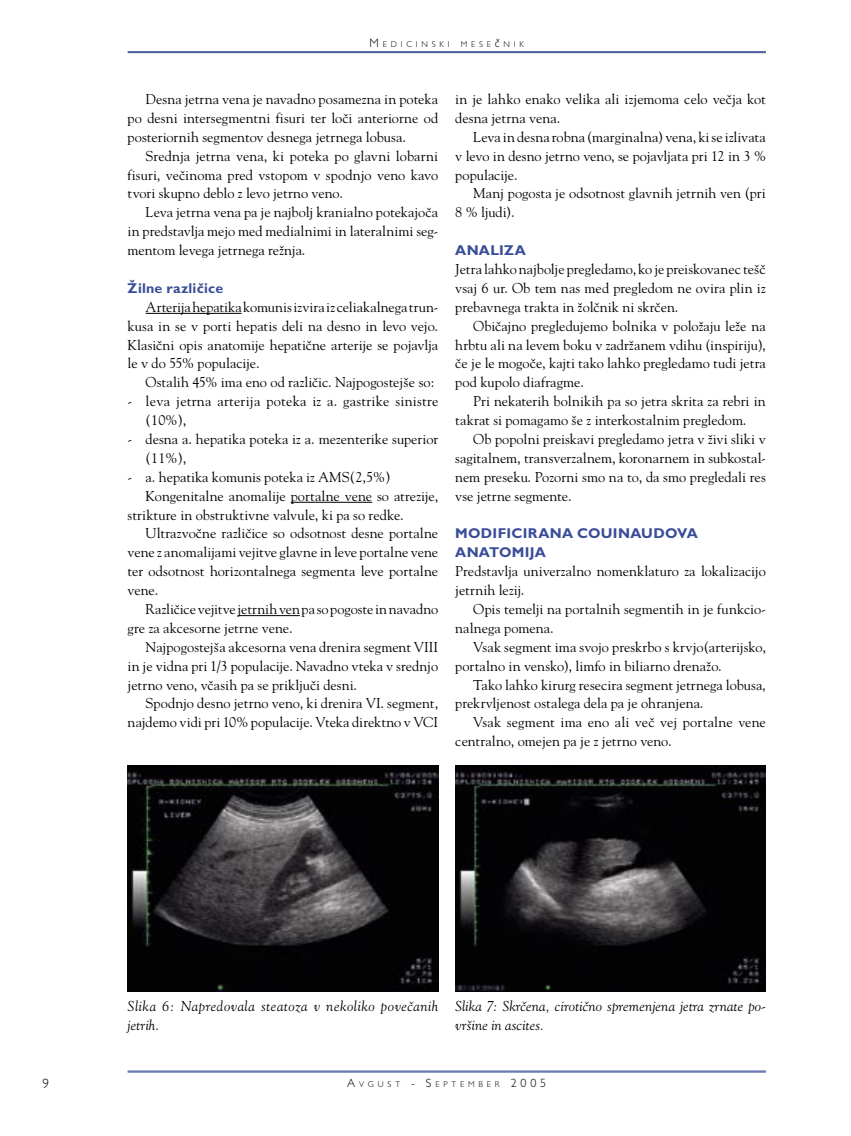
<style>
.page{position:relative;width:851px;height:1136px;background:#fff}
.page>*{position:absolute;margin:0;border:0;box-sizing:border-box;transform-origin:0 0}
.t1{font:14.25px/18.9px "MM Goudy";color:#000}
.t2{font:italic 14.25px/18.9px "MM Goudy";letter-spacing:.02em;color:#000}
.t3{font:700 14.25px/18.9px "MM Gill Sans";letter-spacing:.02em;color:#3a4d98}
.t4{font:14.25px/18.9px "MM Goudy";letter-spacing:.02em;color:#000}
.t5{font:300 13.5px "MM Gill Sans";color:#000}
.t6{font:300 8.4px "MM Gill Sans";letter-spacing:.455em;color:#000}
.s1{font-size:12px}
</style>
<div class="page">
<hr style="left:128px;top:1070px;width:637px;height:1px;background:#3a4d98">
<hr style="left:128px;top:1071px;width:637px;height:1px;background:#3a4d98">
<hr style="left:128px;top:51px;width:637px;height:1px;background:#3a4d98">
<hr style="left:128px;top:52px;width:637px;height:1px;background:#3a4d98">
<hr style="left:146px;top:313px;width:95px;height:1px;background:#000">
<hr style="left:291px;top:502px;width:81px;height:1px;background:#000">
<hr style="left:237px;top:615px;width:63px;height:1px;background:#000">
<img style="left:128px;top:765px;width:310px;height:226px">
<img style="left:455px;top:765px;width:310px;height:226px">
<p class="t6" style="left:369px;top:39px;width:82px"><span class="s1">M</span>EDICINSKI</p>
<p class="t6" style="left:460px;top:39px;width:65px">MESE<span class="s1">~</span>NIK</p>
<p class="t1" style="left:128px;top:89px;width:312px;text-align:justify;text-indent:18px">Desna jetrna vena je navadno posamezna in poteka po desni intersegmentni fisuri ter lo~i anteriorne od posteriornih segmentov desnega jetrnega lobusa.</p>
<p class="t1" style="left:128px;top:146px;width:312px;text-align:justify;text-indent:18px">Srednja jetrna vena, ki poteka po glavni lobarni fisuri, ve~inoma pred vstopom v spodnjo veno kavo tvori skupno deblo z levo jetrno veno.</p>
<p class="t1" style="left:128px;top:202px;width:312px;text-align:justify;text-indent:18px">Leva jetrna vena pa je najbolj kranialno potekajo~a in predstavlja mejo med medialnimi in lateralnimi seg&shy;mentom levega jetrnega re`nja.</p>
<p class="t3" style="left:128px;top:278px;width:97px">@ilne razli~ice</p>
<p class="t1" style="left:128px;top:297px;width:312px;text-align:justify;text-indent:18px">Arterija hepatika komunis izvira iz celiakalnega trun&shy;kusa in se v porti hepatis deli na desno in levo vejo.<br>Klasi~ni opis anatomije hepati~ne arterije se pojavlja le v do 55% populacije.</p>
<p class="t1" style="left:146px;top:372px;width:290px">Ostalih 45% ima eno od razli~ic. Najpogostej{e so:</p>
<p class="t4" style="left:146px;top:391px;width:294px;text-indent:-18px">- leva jetrna arterija poteka iz a. gastrike sinistre (10%),</p>
<p class="t1" style="left:146px;top:429px;width:294px;text-indent:-18px">- desna a. hepatika poteka iz a. mezenterike superior (11%),</p>
<p class="t1" style="left:128px;top:467px;width:264px">- a. hepatika komunis poteka iz AMS(2,5%)</p>
<p class="t1" style="left:146px;top:486px;width:294px">Kongenitalne anomalije portalne vene so atrezije,</p>
<p class="t1" style="left:128px;top:504px;width:277px">strikture in obstruktivne valvule, ki pa so redke.</p>
<p class="t1" style="left:146px;top:523px;width:294px">Ultrazvo~ne razli~ice so odsotnost desne portalne</p>
<p class="t1" style="left:128px;top:542px;width:312px">vene z anomalijami vejitve glavne in leve portalne vene</p>
<p class="t1" style="left:128px;top:561px;width:312px">ter odsotnost horizontalnega segmenta leve portalne</p>
<p class="t1" style="left:128px;top:580px;width:32px">vene.</p>
<p class="t1" style="left:146px;top:599px;width:294px">Razli~ice vejitve jetrnih ven pa so pogoste in navadno</p>
<p class="t1" style="left:128px;top:618px;width:166px">gre za akcesorne jetrne vene.</p>
<p class="t1" style="left:146px;top:637px;width:294px">Najpogostej{a akcesorna vena drenira segment VIII</p>
<p class="t1" style="left:128px;top:655px;width:312px">in je vidna pri 1/3 populacije. Navadno vteka v srednjo</p>
<p class="t1" style="left:128px;top:674px;width:231px">jetrno veno, v~asih pa se priklju~i desni.</p>
<p class="t1" style="left:146px;top:693px;width:294px">Spodnjo desno jetrno veno, ki drenira VI. segment,</p>
<p class="t1" style="left:128px;top:712px;width:312px">najdemo vidi pri 10% populacije. Vteka direktno v VCI</p>
<p class="t1" style="left:455px;top:89px;width:312px">in je lahko enako velika ali izjemoma celo ve~ja kot desna jetrna vena.</p>
<p class="t1" style="left:455px;top:127px;width:312px;text-align:justify;text-indent:18px">Leva in desna robna (marginalna) vena, ki se izlivata v levo in desno jetrno veno, se pojavljata pri 12 in 3 % populacije.</p>
<p class="t1" style="left:455px;top:183px;width:312px;text-indent:18px">Manj pogosta je odsotnost glavnih jetrnih ven (pri<br>8 % ljudi).</p>
<p class="t3" style="left:455px;top:241px;width:72px">ANALIZA</p>
<p class="t1" style="left:455px;top:259px;width:312px;text-align:justify">Jetra lahko najbolje pregledamo, ko je preiskovanec te{~ vsaj 6 ur. Ob tem nas med pregledom ne ovira plin iz prebavnega trakta in `ol~nik ni skr~en.</p>
<p class="t1" style="left:455px;top:316px;width:312px;text-align:justify;text-indent:18px">Obi~ajno pregledujemo bolnika v polo`aju le`e na hrbtu ali na levem boku v zadr`anem vdihu (inspiriju), ~e je le mogo~e, kajti tako lahko pregledamo tudi jetra pod kupolo diafragme.</p>
<p class="t1" style="left:455px;top:391px;width:312px;text-indent:18px">Pri nekaterih bolnikih pa so jetra skrita za rebri in takrat si pomagamo {e z interkostalnim pregledom.</p>
<p class="t1" style="left:455px;top:429px;width:312px;text-align:justify;text-indent:18px">Ob popolni preiskavi pregledamo jetra v `ivi sliki v sagitalnem, transverzalnem, koronarnem in subkostal&shy;nem preseku. Pozorni smo na to, da smo pregledali res vse jetrne segmente.</p>
<p class="t3" style="left:455px;top:524px;width:244px">MODIFICIRANA COUINAUDOVA<br>ANATOMIJA</p>
<p class="t1" style="left:455px;top:561px;width:312px">Predstavlja univerzalno nomenklaturo za lokalizacijo jetrnih lezij.</p>
<p class="t1" style="left:455px;top:599px;width:312px;text-indent:18px">Opis temelji na portalnih segmentih in je funkcio&shy;nalnega pomena.</p>
<p class="t1" style="left:455px;top:637px;width:312px;text-indent:18px">Vsak segment ima svojo preskrbo s krvjo(arterijsko, portalno in vensko), limfo in biliarno drena`o.</p>
<p class="t1" style="left:455px;top:674px;width:312px;text-indent:18px">Tako lahko kirurg resecira segment jetrnega lobusa, prekrvljenost ostalega dela pa je ohranjena.</p>
<p class="t1" style="left:455px;top:712px;width:312px;text-indent:18px">Vsak segment ima eno ali ve~ vej portalne vene centralno, omejen pa je z jetrno veno.</p>
<p class="t2" style="left:128px;top:995px;width:312px">Slika 6: Napredovala steatoza v nekoliko pove~anih jetrih.</p>
<p class="t2" style="left:455px;top:995px;width:312px">Slika 7: Skr~ena, ciroti~no spremenjena jetra zrnate po&shy;vr{ine in ascites.</p>
<p class="t5" style="left:43px;top:1075px;width:8px">9</p>
<p class="t6" style="left:347px;top:1079px;width:200px"><span class="s1">A</span>VGUST <span class="s1">- S</span>EPTEMBER <span class="s1">2005</span></p>
</div>
